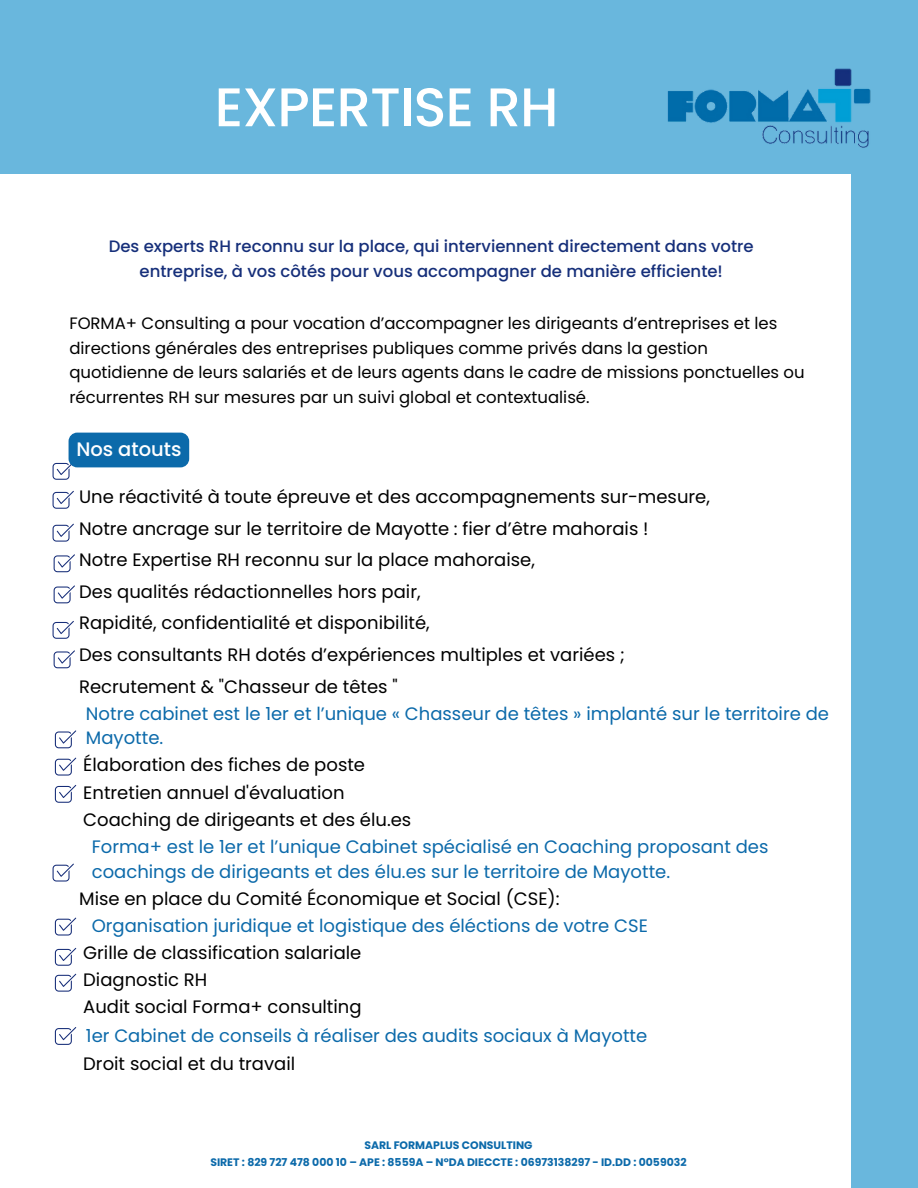
<style>
.page{position:relative;width:918px;height:1188px;background:#69b7dd}
.page>*{position:absolute;margin:0;border:0;box-sizing:border-box;transform-origin:0 0}
.t1{font:500 54.3px "Poppins";letter-spacing:-.015em;color:#fff}
.t2{font:500 19.5px "Poppins";color:#fff}
.t3{font:18px "Poppins";color:#000}
.t4{font:18px/24.8px "Poppins";color:#0c6aaa}
.t5{font:16.5px/24.8px "Poppins";color:#000}
.t6{font:500 16.5px/24.8px "Poppins";color:#162f7a;text-align:center}
.t7{font:700 10.95px "Poppins";color:#0c6aaa}
</style>
<div class="page">
<div style="left:0;top:174px;width:851px;height:1014px;background:#fff"></div>
<img style="left:667px;top:68px;width:204px;height:80px">
<svg style="left:53px;top:462px;width:21px;height:18px"></svg>
<svg style="left:54px;top:554px;width:21px;height:18px"></svg>
<svg style="left:53px;top:524px;width:21px;height:18px"></svg>
<svg style="left:53px;top:491px;width:21px;height:18px"></svg>
<svg style="left:54px;top:585px;width:21px;height:18px"></svg>
<svg style="left:53px;top:621px;width:21px;height:18px"></svg>
<svg style="left:54px;top:650px;width:21px;height:18px"></svg>
<svg style="left:55px;top:730px;width:21px;height:18px"></svg>
<svg style="left:55px;top:758px;width:21px;height:18px"></svg>
<svg style="left:55px;top:785px;width:21px;height:18px"></svg>
<svg style="left:53px;top:864px;width:21px;height:18px"></svg>
<svg style="left:55px;top:918px;width:21px;height:18px"></svg>
<svg style="left:55px;top:948px;width:21px;height:18px"></svg>
<svg style="left:55px;top:974px;width:21px;height:18px"></svg>
<svg style="left:55px;top:1027px;width:21px;height:18px"></svg>
<div style="left:69px;top:433px;width:120px;height:34px;background:#0c6aaa;border-radius:9px"></div>
<p class="t1" style="left:215px;top:69px;width:345px">EXPERTISE RH</p>
<p class="t6" style="left:109px;top:234px;width:647px">Des experts RH reconnu sur la place, qui interviennent directement dans votre entreprise, à vos côtés pour vous accompagner de manière efficiente!</p>
<p class="t5" style="left:69px;top:311px;width:737px">FORMA+ Consulting a pour vocation d’accompagner les dirigeants d’entreprises et les directions générales des entreprises publiques comme privés dans la gestion quotidienne de leurs salariés et de leurs agents dans le cadre de missions ponctuelles ou récurrentes RH sur mesures par un suivi global et contextualisé.</p>
<p class="t2" style="left:76px;top:435px;width:107px">Nos atouts</p>
<p class="t3" style="left:79px;top:484px;width:632px">Une réactivité à toute épreuve et des accompagnements sur-mesure,</p>
<p class="t3" style="left:79px;top:516px;width:571px">Notre ancrage sur le territoire de Mayotte : fier d’être mahorais !</p>
<p class="t3" style="left:79px;top:547px;width:457px">Notre Expertise RH reconnu sur la place mahoraise,</p>
<p class="t3" style="left:79px;top:579px;width:343px">Des qualités rédactionnelles hors pair,</p>
<p class="t3" style="left:79px;top:610px;width:352px">Rapidité, confidentialité et disponibilité,</p>
<p class="t3" style="left:79px;top:642px;width:547px">Des consultants RH dotés d’expériences multiples et variées ;</p>
<p class="t3" style="left:79px;top:674px;width:320px">Recrutement &amp; "Chasseur de têtes "</p>
<p class="t4" style="left:86px;top:701px;width:745px">Notre cabinet est le 1er et l’unique « Chasseur de têtes » implanté sur le territoire de<br>Mayotte.</p>
<p class="t3" style="left:83px;top:752px;width:283px">Élaboration des fiches de poste</p>
<p class="t3" style="left:83px;top:780px;width:263px">Entretien annuel d'évaluation</p>
<p class="t3" style="left:83px;top:807px;width:330px">Coaching de dirigeants et des élu.es</p>
<p class="t4" style="left:92px;top:834px;width:678px">Forma+ est le 1er et l’unique Cabinet spécialisé en Coaching proposant des coachings de dirigeants et des élu.es sur le territoire de Mayotte.</p>
<p class="t4" style="left:92px;top:913px;width:558px">Organisation juridique et logistique des éléctions de votre CSE</p>
<p class="t3" style="left:79px;top:886px;width:482px">Mise en place du Comité Économique et Social (CSE):</p>
<p class="t3" style="left:83px;top:940px;width:280px">Grille de classification salariale</p>
<p class="t3" style="left:83px;top:967px;width:126px">Diagnostic RH</p>
<p class="t3" style="left:83px;top:994px;width:280px">Audit social Forma+ consulting</p>
<p class="t4" style="left:86px;top:1024px;width:563px">1er Cabinet de conseils à réaliser des audits sociaux à Mayotte</p>
<p class="t3" style="left:83px;top:1051px;width:213px">Droit social et du travail</p>
<p class="t7" style="left:364px;top:1137px;width:170px">SARL FORMAPLUS CONSULTING</p>
<p class="t7" style="left:210px;top:1155px;width:478px">SIRET : 829 727 478 000 10 – APE : 8559A – N°DA DIECCTE : 06973138297 - ID.DD : 0059032</p>
</div>
